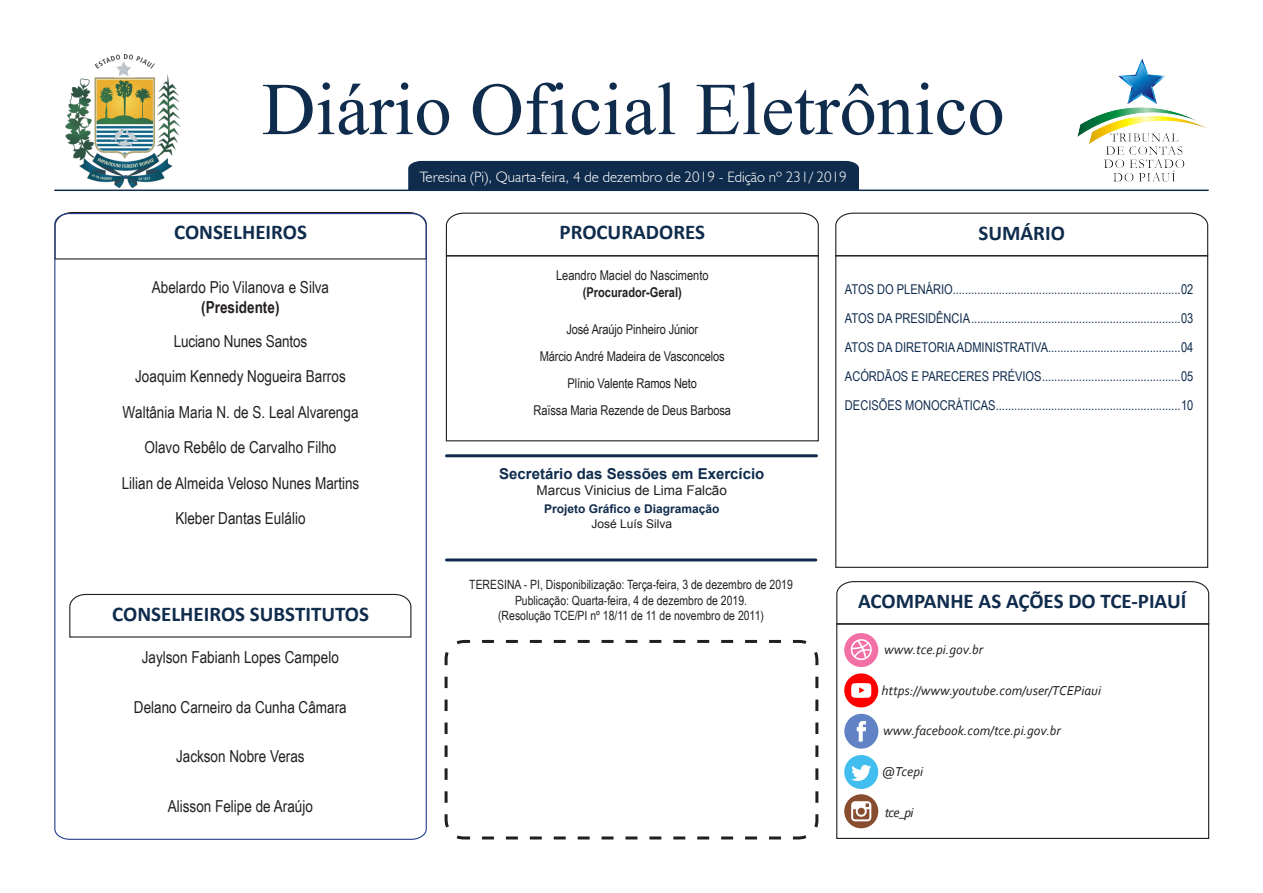
<style>
.page{position:relative;width:1263px;height:893px;background:#fff}
.page>*{position:absolute;margin:0;border:0;box-sizing:border-box;transform-origin:0 0}
.t1{font:111px "Microsoft Himalaya";color:#102c4d}
.t2{font:700 21px "Calibri";color:#102c4d}
.t3{font:16.5px "Arial Narrow";color:#231f20}
.t4{font:700 16.5px "Arial Narrow";color:#231f20}
.t5{font:300 15px "Humanist 521 BT";color:#fff}
.t6{font:700 15px "Arial";color:#102c4d}
.t7{font:13.5px "Arial Narrow";color:#102c4d}
.t8{font:13.5px "Arial Narrow";letter-spacing:-.01em;color:#231f20}
.t9{font:italic 13.5px "Corbel";color:#231f20}
.t10{font:13.5px "Arial";color:#231f20}
.t11{font:700 13.5px "Arial Narrow";color:#231f20}
.t12{font:12.75px "Arial Narrow";color:#231f20}
.t13{font:700 12px "Arial";color:#102c4d}
.t14{font:12px "Arial";color:#231f20}
</style>
<div class="page">
<img style="left:1077px;top:58px;width:131px;height:124px">
<div style="left:408px;top:161px;width:451px;height:29px;background:#102c4d"></div>
<hr style="left:55px;top:190px;width:1153px;height:1px;background:#102c4d">
<svg style="left:73px;top:211px;width:335px;height:1px"></svg>
<svg style="left:54px;top:212px;width:373px;height:628px"></svg>
<svg style="left:69px;top:593px;width:343px;height:45px"></svg>
<svg style="left:445px;top:212px;width:374px;height:45px"></svg>
<img style="left:65px;top:54px;width:115px;height:133px">
<hr style="left:446px;top:454px;width:370px;height:3px;background:#102c4d">
<hr style="left:446px;top:558px;width:370px;height:3px;background:#102c4d">
<div style="left:446px;top:255px;width:373px;height:186px;border:1px solid #231f20"></div>
<svg style="left:835px;top:212px;width:374px;height:45px"></svg>
<div style="left:835px;top:255px;width:373px;height:313px;border:1px solid #231f20"></div>
<svg style="left:444px;top:639px;width:375px;height:201px"></svg>
<div style="left:844px;top:794px;width:34px;height:34px;background:#874d2e;border-radius:50%"></div>
<svg style="left:851px;top:801px;width:20px;height:20px"></svg>
<div style="left:844px;top:633px;width:34px;height:34px;background:#f270a6;border-radius:50%"></div>
<svg style="left:851px;top:639px;width:21px;height:21px"></svg>
<div style="left:844px;top:673px;width:34px;height:34px;background:#f00;border-radius:50%"></div>
<svg style="left:851px;top:683px;width:20px;height:15px"></svg>
<svg style="left:836px;top:581px;width:374px;height:44px"></svg>
<div style="left:844px;top:714px;width:34px;height:35px;background:#6182c4;border-radius:50%"></div>
<svg style="left:857px;top:721px;width:9px;height:21px"></svg>
<div style="left:844px;top:755px;width:34px;height:34px;background:#42bdf0;border-radius:50%"></div>
<svg style="left:851px;top:765px;width:20px;height:16px"></svg>
<p class="t1" style="left:262px;top:31px;width:744px">Diário Oficial Eletrônico</p>
<p class="t5" style="left:420px;top:167px;width:429px">Teresina (Pi), Quarta-feira, 4 de dezembro de 2019 - Edição nº 231/ 2019</p>
<p class="t2" style="left:174px;top:218px;width:134px">CONSELHEIROS</p>
<p class="t2" style="left:978px;top:220px;width:88px">SUMÁRIO</p>
<p class="t2" style="left:559px;top:219px;width:147px">PROCURADORES</p>
<p class="t8" style="left:556px;top:266px;width:154px">Leandro Maciel do Nascimento</p>
<p class="t3" style="left:152px;top:275px;width:179px">Abelardo Pio Vilanova e Silva</p>
<p class="t11" style="left:583px;top:282px;width:101px">(Procurador-Geral)</p>
<p class="t7" style="left:845px;top:280px;width:350px">ATOS DO PLENÁRIO..........................................................................02</p>
<p class="t7" style="left:845px;top:309px;width:350px">ATOS DA PRESIDÊNCIA....................................................................03</p>
<p class="t7" style="left:845px;top:338px;width:350px">ATOS DA DIRETORIA ADMINISTRATIVA...........................................04</p>
<p class="t7" style="left:845px;top:366px;width:350px">ACÓRDÃOS E PARECERES PRÉVIOS.............................................05</p>
<p class="t7" style="left:845px;top:395px;width:350px">DECISÕES MONOCRÁTICAS............................................................10</p>
<p class="t4" style="left:201px;top:295px;width:80px">(Presidente)</p>
<p class="t8" style="left:566px;top:320px;width:133px">José Araújo Pinheiro Júnior</p>
<p class="t8" style="left:540px;top:347px;width:187px">Márcio André Madeira de Vasconcelos</p>
<p class="t8" style="left:568px;top:374px;width:131px">Plínio Valente Ramos Neto</p>
<p class="t8" style="left:534px;top:401px;width:199px">Raïssa Maria Rezende de Deus Barbosa</p>
<p class="t3" style="left:174px;top:329px;width:135px">Luciano Nunes Santos</p>
<p class="t3" style="left:135px;top:364px;width:212px">Joaquim Kennedy Nogueira Barros</p>
<p class="t3" style="left:122px;top:400px;width:238px">Waltânia Maria N. de S. Leal Alvarenga</p>
<p class="t3" style="left:145px;top:435px;width:193px">Olavo Rebêlo de Carvalho Filho</p>
<p class="t3" style="left:122px;top:471px;width:239px">Lilian de Almeida Veloso Nunes Martins</p>
<p class="t3" style="left:175px;top:506px;width:132px">Kleber Dantas Eulálio</p>
<p class="t6" style="left:499px;top:464px;width:267px">Secretário das Sessões em Exercício</p>
<p class="t10" style="left:537px;top:481px;width:192px">Marcus Vinicius de Lima Falcão</p>
<p class="t13" style="left:544px;top:501px;width:177px">Projeto Gráfico e Diagramação</p>
<p class="t14" style="left:591px;top:515px;width:82px">José Luís Silva</p>
<p class="t2" style="left:112px;top:600px;width:258px">CONSELHEIROS SUBSTITUTOS</p>
<p class="t3" style="left:142px;top:645px;width:199px">Jaylson Fabianh Lopes Campelo</p>
<p class="t3" style="left:134px;top:695px;width:214px">Delano Carneiro da Cunha Câmara</p>
<p class="t3" style="left:176px;top:744px;width:130px">Jackson Nobre Veras</p>
<p class="t3" style="left:168px;top:794px;width:147px">Alisson Felipe de Araújo</p>
<p class="t12" style="left:469px;top:575px;width:325px">TERESINA - PI, Disponibilização: Terça-feira, 3 de dezembro de 2019</p>
<p class="t12" style="left:515px;top:591px;width:234px">Publicação: Quarta-feira, 4 de dezembro de 2019.</p>
<p class="t12" style="left:498px;top:606px;width:267px">(Resolução TCE/PI nº 18/11 de 11 de novembro de 2011)</p>
<p class="t2" style="left:858px;top:588px;width:330px">ACOMPANHE AS AÇÕES DO TCE-PIAUÍ</p>
<p class="t9" style="left:884px;top:641px;width:100px">www.tce.pi.gov.br</p>
<p class="t9" style="left:881px;top:682px;width:221px">https://www.youtube.com/user/TCEPiaui</p>
<p class="t9" style="left:883px;top:722px;width:179px">www.facebook.com/tce.pi.gov.br</p>
<p class="t9" style="left:882px;top:763px;width:43px">@Tcepi</p>
<p class="t9" style="left:885px;top:804px;width:30px">tce_pi</p>
</div>
